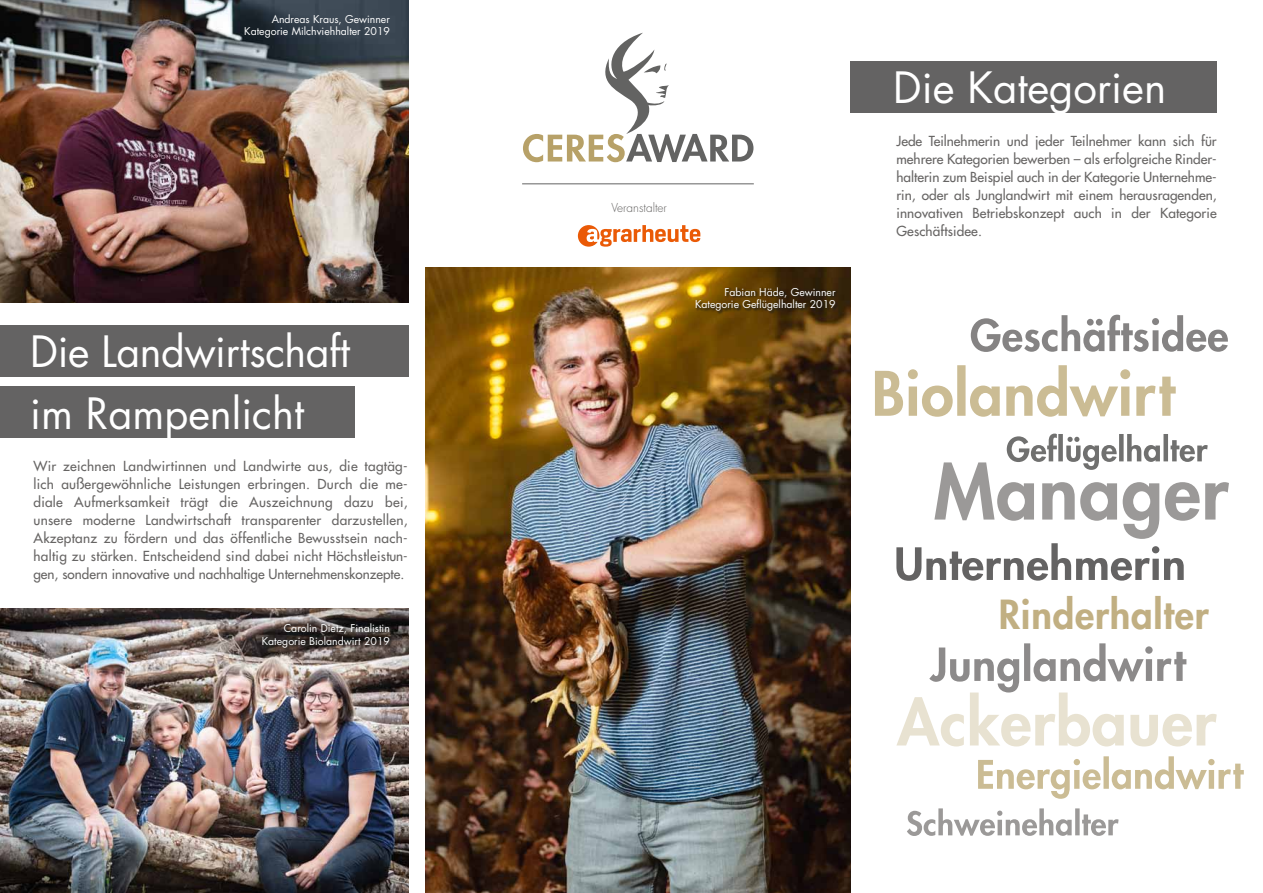
<style>
.page{position:relative;width:1263px;height:893px;background:#fff}
.page>*{position:absolute;margin:0;border:0;box-sizing:border-box;transform-origin:0 0}
.t1{font:42px/61.5px "Futura Std";color:#fff}
.t2{font:800 39px "Futura Std";letter-spacing:.02em;color:#c1af82}
.t3{font:500 13.5px/18px "Futura Std";letter-spacing:.01em;color:#676564;text-align:justify}
.t4{font:300 12px "Futura Std";color:#676564}
.t5{font:10.5px/12.6px "Futura Std";color:#fff;text-align:right}
</style>
<div class="page">
<img style="left:425px;top:268px;width:425px;height:625px">
<div style="left:850px;top:62px;width:366px;height:51px;background:#646363"></div>
<div style="left:0;top:325px;width:408px;height:51px;background:#646363"></div>
<div style="left:0;top:387px;width:355px;height:51px;background:#646363"></div>
<svg style="left:907px;top:808px;width:211px;height:28px"></svg>
<svg style="left:978px;top:756px;width:266px;height:43px"></svg>
<img style="left:0;top:608px;width:408px;height:285px">
<svg style="left:896px;top:434px;width:333px;height:147px"></svg>
<svg style="left:875px;top:365px;width:301px;height:52px"></svg>
<svg style="left:971px;top:315px;width:257px;height:37px"></svg>
<svg style="left:896px;top:643px;width:321px;height:103px"></svg>
<img style="left:0;top:0;width:408px;height:303px">
<svg style="left:263px;top:623px;width:130px;height:28px;background:#3e3633"></svg>
<svg style="left:696px;top:287px;width:143px;height:27px;background:#4f360a"></svg>
<svg style="left:523px;top:33px;width:230px;height:129px"></svg>
<svg style="left:578px;top:225px;width:122px;height:22px"></svg>
<hr style="left:522px;top:183px;width:232px;height:1px;background:#636362">
<p class="t5" style="left:244px;top:13px;width:147px">Andreas Kraus, Gewinner<br>Kategorie Milchviehhalter 2019</p>
<h1 class="t1" style="left:30px;top:322px;width:321px">Die Landwirtschaft im Rampenlicht</h1>
<p class="t3" style="left:33px;top:457px;width:376px">Wir zeichnen Landwirtinnen und Landwirte aus, die tagtäg&shy;lich außergewöhnliche Leistungen erbringen. Durch die me&shy;diale Aufmerksamkeit trägt die Auszeichnung dazu bei, unsere moderne Landwirtschaft transparenter darzustellen, Akzeptanz zu fördern und das öffentliche Bewusstsein nach&shy;haltig zu stärken. Entscheidend sind dabei nicht Höchstleistun&shy;gen, sondern innovative und nachhaltige Unternehmenskonzepte.</p>
<p class="t5" style="left:284px;top:622px;width:108px">Carolin Dietz, Finalistin</p>
<p class="t5" style="left:262px;top:635px;width:130px">Kategorie Biolandwirt 2019</p>
<p class="t4" style="left:612px;top:201px;width:57px">Veranstalter</p>
<p class="t5" style="left:695px;top:286px;width:142px">Fabian Häde, Gewinner<br>Kategorie Geflügelhalter 2019</p>
<h1 class="t1" style="left:893px;top:57px;width:274px">Die Kategorien</h1>
<p class="t3" style="left:896px;top:132px;width:322px">Jede Teilnehmerin und jeder Teilnehmer kann sich für mehrere Kategorien bewerben – als erfolgreiche Rinder&shy;halterin zum Beispiel auch in der Kategorie Unternehme&shy;rin, oder als Junglandwirt mit einem herausragenden, innovativen Betriebskonzept auch in der Kategorie Geschäftsidee.</p>
<h2 class="t2" style="left:999px;top:590px;width:211px">Rinderhalter</h2>
</div>
